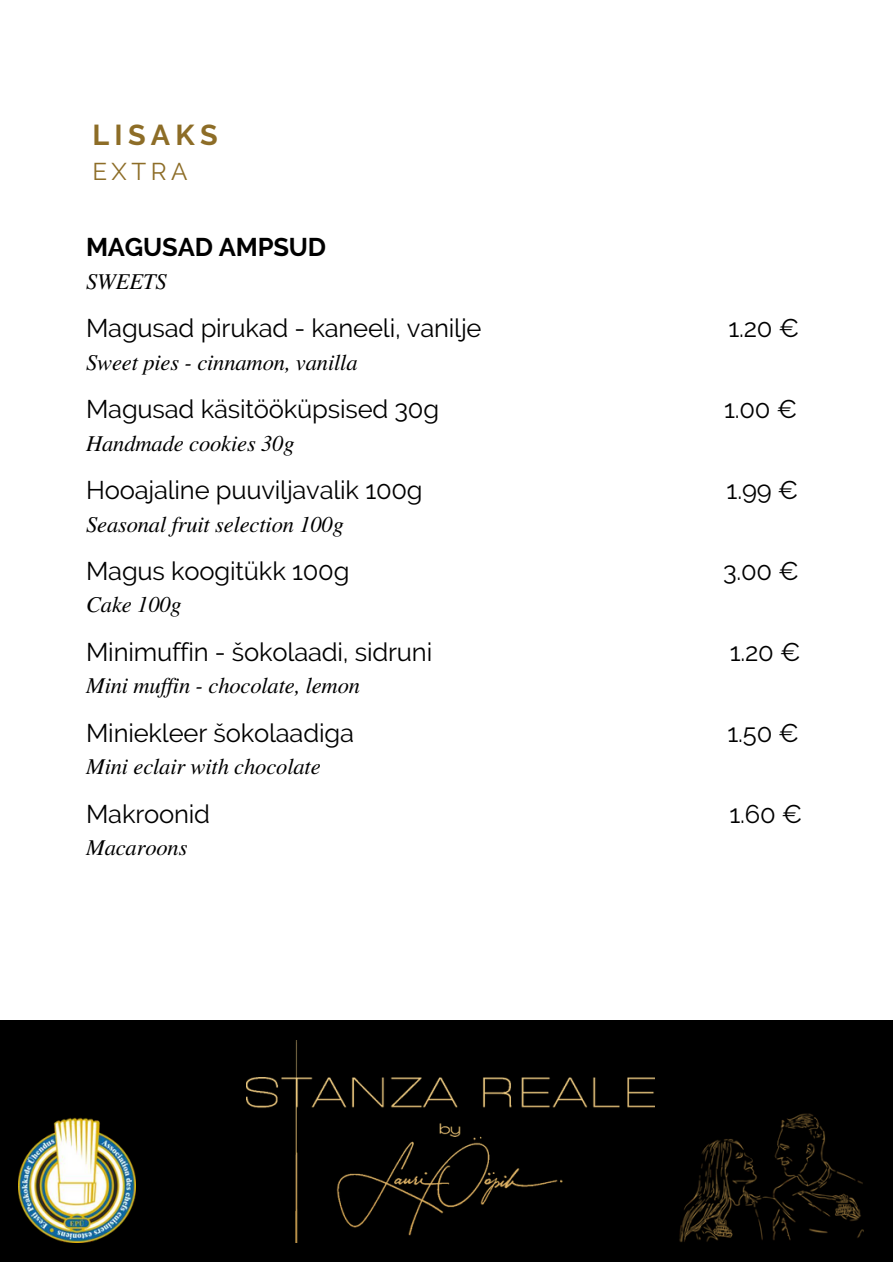
<style>
.page{position:relative;width:893px;height:1264px;background:#fff}
.page>*{position:absolute;margin:0;border:0;box-sizing:border-box;transform-origin:0 0}
.t1{font:700 28.65px "Raleway";letter-spacing:.185em;color:#8d6d27}
.t2{font:25.5px "Raleway";letter-spacing:-.005em;color:#000}
.t3{font:700 25.5px "Raleway";letter-spacing:-.005em;color:#000}
.t4{font:24.15px "Raleway";letter-spacing:.185em;color:#8d6d27}
.t5{font:italic 22.5px "Te X Gyre Termes";letter-spacing:-.005em;color:#000}
</style>
<div class="page">
<div style="left:0;top:1020px;width:892px;height:241px;background:#000"></div>
<div style="left:246px;top:1040px;width:408px;height:202px;background:#000"></div>
<img style="left:19px;top:1117px;width:117px;height:125px">
<img style="left:667px;top:1100px;width:214px;height:162px">
<p class="t1" style="left:92px;top:118px;width:127px">LISAKS</p>
<p class="t4" style="left:92px;top:157px;width:96px">EXTRA</p>
<p class="t3" style="left:86px;top:232px;width:241px">MAGUSAD AMPSUD</p>
<p class="t5" style="left:86px;top:265px;width:82px">SWEETS</p>
<p class="t2" style="left:86px;top:313px;width:397px">Magusad pirukad - kaneeli, vanilje</p>
<p class="t2" style="left:728px;top:313px;width:72px">1.20 €</p>
<p class="t5" style="left:86px;top:345px;width:273px">Sweet pies - cinnamon, vanilla</p>
<p class="t2" style="left:86px;top:394px;width:354px">Magusad käsitööküpsised 30g</p>
<p class="t2" style="left:724px;top:394px;width:75px">1.00 €</p>
<p class="t5" style="left:86px;top:426px;width:210px">Handmade cookies 30g</p>
<p class="t2" style="left:86px;top:475px;width:338px">Hooajaline puuviljavalik 100g</p>
<p class="t2" style="left:726px;top:475px;width:73px">1.99 €</p>
<p class="t5" style="left:86px;top:507px;width:259px">Seasonal fruit selection 100g</p>
<p class="t2" style="left:86px;top:556px;width:265px">Magus koogitükk 100g</p>
<p class="t2" style="left:723px;top:556px;width:77px">3.00 €</p>
<p class="t5" style="left:86px;top:588px;width:97px">Cake 100g</p>
<p class="t2" style="left:86px;top:637px;width:347px">Minimuffin - šokolaadi, sidruni</p>
<p class="t2" style="left:729px;top:637px;width:72px">1.20 €</p>
<p class="t5" style="left:86px;top:669px;width:275px">Mini muf in - chocolate, lemon</p>
<p class="t2" style="left:86px;top:717px;width:269px">Miniekleer šokolaadiga</p>
<p class="t2" style="left:727px;top:717px;width:73px">1.50 €</p>
<p class="t5" style="left:86px;top:750px;width:236px">Mini eclair with chocolate</p>
<p class="t2" style="left:86px;top:798px;width:126px">Makroonid</p>
<p class="t2" style="left:729px;top:798px;width:74px">1.60 €</p>
<p class="t5" style="left:86px;top:831px;width:103px">Macaroons</p>
</div>
